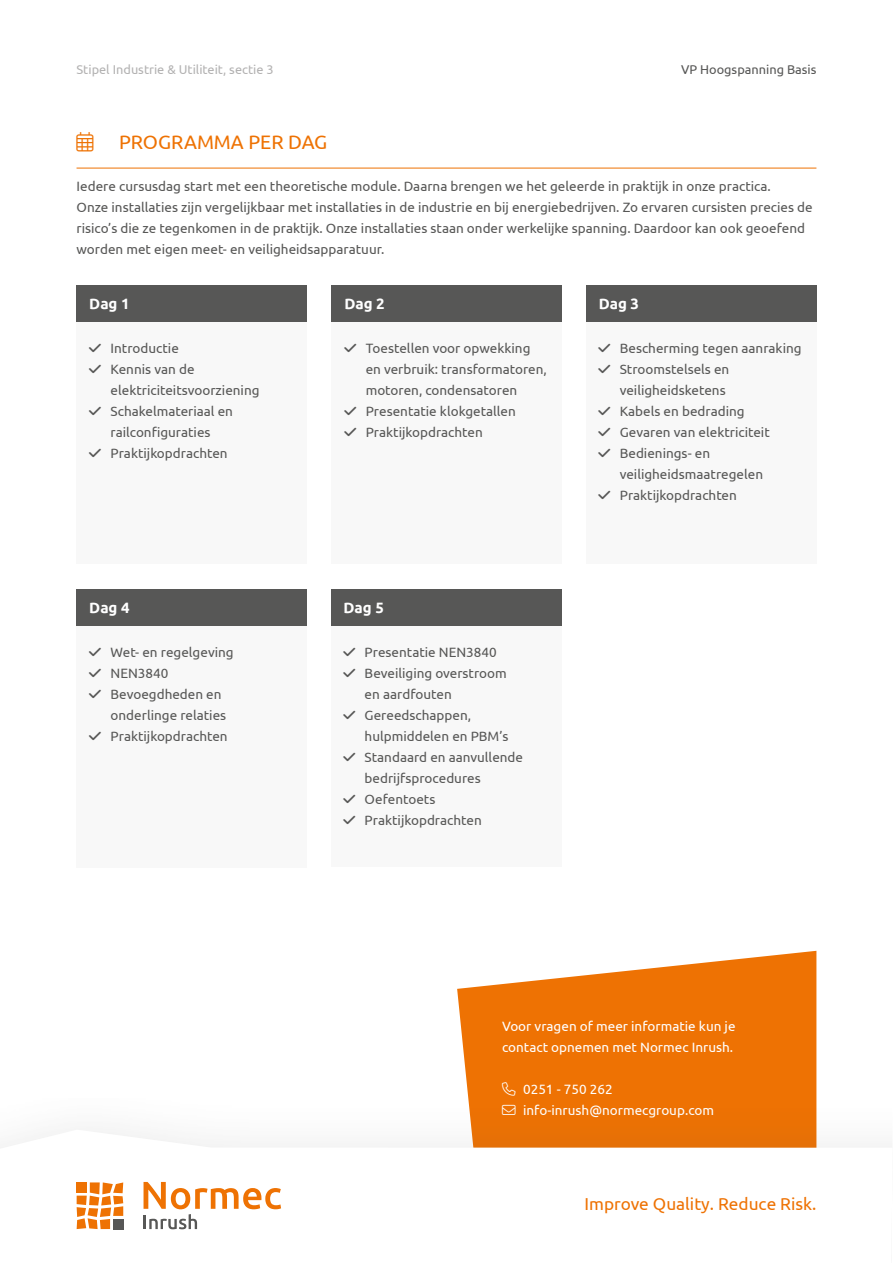
<style>
.page{position:relative;width:893px;height:1263px;background:#fff}
.page>*{position:absolute;margin:0;border:0;box-sizing:border-box;transform-origin:0 0}
.t1{font:19.5px "Ubuntu";color:#ee7203}
.t2{font:17.25px "Ubuntu";color:#ee7203}
.t3{font:700 15px "Ubuntu";color:#fff}
.t4{font:13.5px/21px "Ubuntu";color:#575756}
.t5{font:13.5px/21px "Ubuntu";color:#fff}
.t6{font:12.75px "Ubuntu";color:#b3b2b2}
.t7{font:12.75px "Ubuntu";color:#575756}
</style>
<div class="page">
<svg style="left:457px;top:951px;width:359px;height:146px;background:#f08526"></svg>
<div style="left:0;top:1097px;width:893px;height:166px;background:#575756;opacity:.15"></div>
<svg style="left:0;top:1130px;width:892px;height:133px"></svg>
<svg style="left:144px;top:1182px;width:137px;height:47px"></svg>
<svg style="left:77px;top:1182px;width:46px;height:47px"></svg>
<hr style="left:77px;top:168px;width:739px;height:1px;background:#ee7203">
<div style="left:77px;top:315px;width:230px;height:249px;background:#f8f8f8"></div>
<div style="left:332px;top:315px;width:230px;height:249px;background:#f8f8f8"></div>
<div style="left:77px;top:618px;width:230px;height:249px;background:#f8f8f8"></div>
<div style="left:586px;top:315px;width:230px;height:249px;background:#f8f8f8"></div>
<div style="left:331px;top:626px;width:230px;height:241px;background:#f8f8f8"></div>
<div style="left:77px;top:285px;width:230px;height:37px;background:#575756"></div>
<div style="left:586px;top:285px;width:230px;height:37px;background:#575756"></div>
<div style="left:331px;top:589px;width:230px;height:36px;background:#575756"></div>
<div style="left:332px;top:285px;width:230px;height:37px;background:#575756"></div>
<div style="left:77px;top:589px;width:230px;height:36px;background:#575756"></div>
<svg style="left:502px;top:1082px;width:14px;height:13px"></svg>
<p class="t6" style="left:77px;top:62px;width:199px">Stipel Industrie &amp; Utiliteit, sectie 3</p>
<p class="t7" style="left:681px;top:62px;width:137px">VP Hoogspanning Basis</p>
<h1 class="t1" style="left:77px;top:130px;width:252px">▲ PROGRAMMA PER DAG</h1>
<p class="t4" style="left:77px;top:175px;width:738px">Iedere cursusdag start met een theoretische module. Daarna brengen we het geleerde in praktijk in onze practica.<br>Onze installaties zijn vergelijkbaar met installaties in de industrie en bij energiebedrijven. Zo ervaren cursisten precies de risico’s die ze tegenkomen in de praktijk. Onze installaties staan onder werkelijke spanning. Daardoor kan ook geoefend worden met eigen meet- en veiligheidsapparatuur.</p>
<p class="t3" style="left:89px;top:295px;width:42px">Dag 1</p>
<p class="t3" style="left:599px;top:295px;width:42px">Dag 3</p>
<p class="t3" style="left:344px;top:295px;width:42px">Dag 2</p>
<p class="t4" style="left:111px;top:337px;width:151px">Introductie<br>Kennis van de elektriciteitsvoorziening<br>Schakelmateriaal en railconfiguraties<br>Praktijkopdrachten</p>
<p class="t4" style="left:620px;top:337px;width:183px">Bescherming tegen aanraking<br>Stroomstelsels en veiligheidsketens<br>Kabels en bedrading<br>Gevaren van elektriciteit<br>Bedienings- en veiligheidsmaatregelen<br>Praktijkopdrachten</p>
<p class="t4" style="left:366px;top:338px;width:183px">Toestellen voor opwekking en verbruik: transformatoren, motoren, condensatoren<br>Presentatie klokgetallen<br>Praktijkopdrachten</p>
<p class="t3" style="left:89px;top:598px;width:42px">Dag 4</p>
<p class="t4" style="left:111px;top:641px;width:125px">Wet- en regelgeving<br>NEN3840<br>Bevoegdheden en onderlinge relaties<br>Praktijkopdrachten</p>
<p class="t3" style="left:344px;top:598px;width:42px">Dag 5</p>
<p class="t4" style="left:365px;top:641px;width:160px">Presentatie NEN3840<br>Beveiliging overstroom en aardfouten<br>Gereedschappen, hulpmiddelen en PBM’s<br>Standaard en aanvullende bedrijfsprocedures<br>Oefentoets<br>Praktijkopdrachten</p>
<p class="t5" style="left:502px;top:1015px;width:235px">Voor vragen of meer informatie kun je contact opnemen met Normec Inrush.</p>
<p class="t5" style="left:523px;top:1078px;width:91px">0251 - 750 262</p>
<p class="t5" style="left:502px;top:1099px;width:213px">→ info-inrush@normecgroup.com</p>
<p class="t2" style="left:585px;top:1193px;width:233px">Improve Quality. Reduce Risk.</p>
</div>
